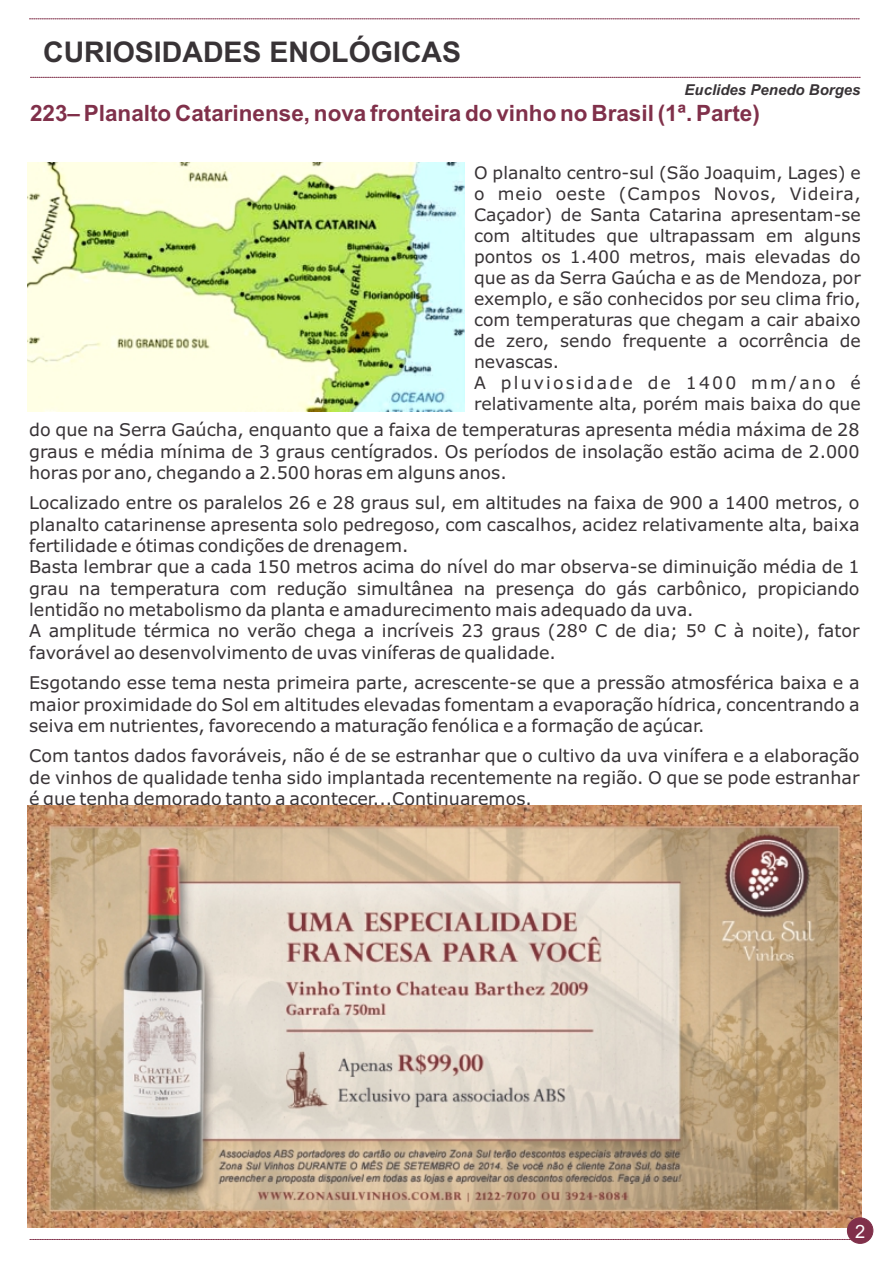
<style>
.page{position:relative;width:893px;height:1263px;background:#fff}
.page>*{position:absolute;margin:0;border:0;box-sizing:border-box;transform-origin:0 0}
.t1{font:700 28.5px "Arial";color:#383336}
.t2{font:700 22.5px "Arial";color:#80304a}
.t3{font:18.3px "Arial";color:#fff}
.t4{font:17.55px/21.3px "Verdana";color:#383336;text-align:justify}
.t5{font:17.25px/21px "Verdana";color:#383336}
.t6{font:italic 700 15px "Arial";color:#383336}
</style>
<div class="page">
<svg style="left:30px;top:77px;width:830px;height:1px"></svg>
<svg style="left:29px;top:18px;width:830px;height:1px"></svg>
<img style="left:27px;top:162px;width:438px;height:249px">
<img style="left:28px;top:805px;width:834px;height:423px">
<svg style="left:29px;top:1239px;width:821px;height:1px"></svg>
<div style="left:847px;top:1217px;width:26px;height:27px;background:#80304a;border:1px solid #80304a;border-radius:50%"></div>
<h1 class="t1" style="left:43px;top:42px;width:420px">CURIOSIDADES ENOLÓGICAS</h1>
<p class="t6" style="left:685px;top:84px;width:177px">Euclides Penedo Borges</p>
<p class="t2" style="left:30px;top:105px;width:731px">223– Planalto Catarinense, nova fronteira do vinho no Brasil (1ª. Parte)</p>
<p class="t5" style="left:474px;top:164px;width:388px">O planalto centro-sul (São Joaquim, Lages) e o meio oeste (Campos Novos, Videira, Caçador) de Santa Catarina apresentam-se com altitudes que ultrapassam em alguns pontos os 1.400 metros, mais elevadas do que as da Serra Gaúcha e as de Mendoza, por exemplo, e são conhecidos por seu clima frio, com temperaturas que chegam a cair abaixo de zero, sendo frequente a ocorrência de nevascas.<br>A pluviosidade de 1400 mm/ano é relativamente alta, porém mais baixa do que</p>
<p class="t4" style="left:29px;top:421px;width:832px">do que na Serra Gaúcha, enquanto que a faixa de temperaturas apresenta média máxima de 28 graus e média mínima de 3 graus centígrados. Os períodos de insolação estão acima de 2.000 horas por ano, chegando a 2.500 horas em alguns anos.</p>
<p class="t4" style="left:29px;top:494px;width:832px;text-align:left">Localizado entre os paralelos 26 e 28 graus sul, em altitudes na faixa de 900 a 1400 metros, o planalto catarinense apresenta solo pedregoso, com cascalhos, acidez relativamente alta, baixa fertilidade e ótimas condições de drenagem.<br>Basta lembrar que a cada 150 metros acima do nível do mar observa-se diminuição média de 1 grau na temperatura com redução simultânea na presença do gás carbônico, propiciando lentidão no metabolismo da planta e amadurecimento mais adequado da uva.<br>A amplitude térmica no verão chega a incríveis 23 graus (28º C de dia; 5º C à noite), fator favorável ao desenvolvimento de uvas viníferas de qualidade.</p>
<p class="t4" style="left:29px;top:674px;width:832px">Esgotando esse tema nesta primeira parte, acrescente-se que a pressão atmosférica baixa e a maior proximidade do Sol em altitudes elevadas fomentam a evaporação hídrica, concentrando a seiva em nutrientes, favorecendo a maturação fenólica e a formação de açúcar.</p>
<p class="t4" style="left:29px;top:747px;width:832px">Com tantos dados favoráveis, não é de se estranhar que o cultivo da uva vinífera e a elaboração de vinhos de qualidade tenha sido implantada recentemente na região. O que se pode estranhar é que tenha demorado tanto a acontecer...Continuaremos.</p>
<p class="t3" style="left:855px;top:1224px;width:12px">2</p>
</div>
